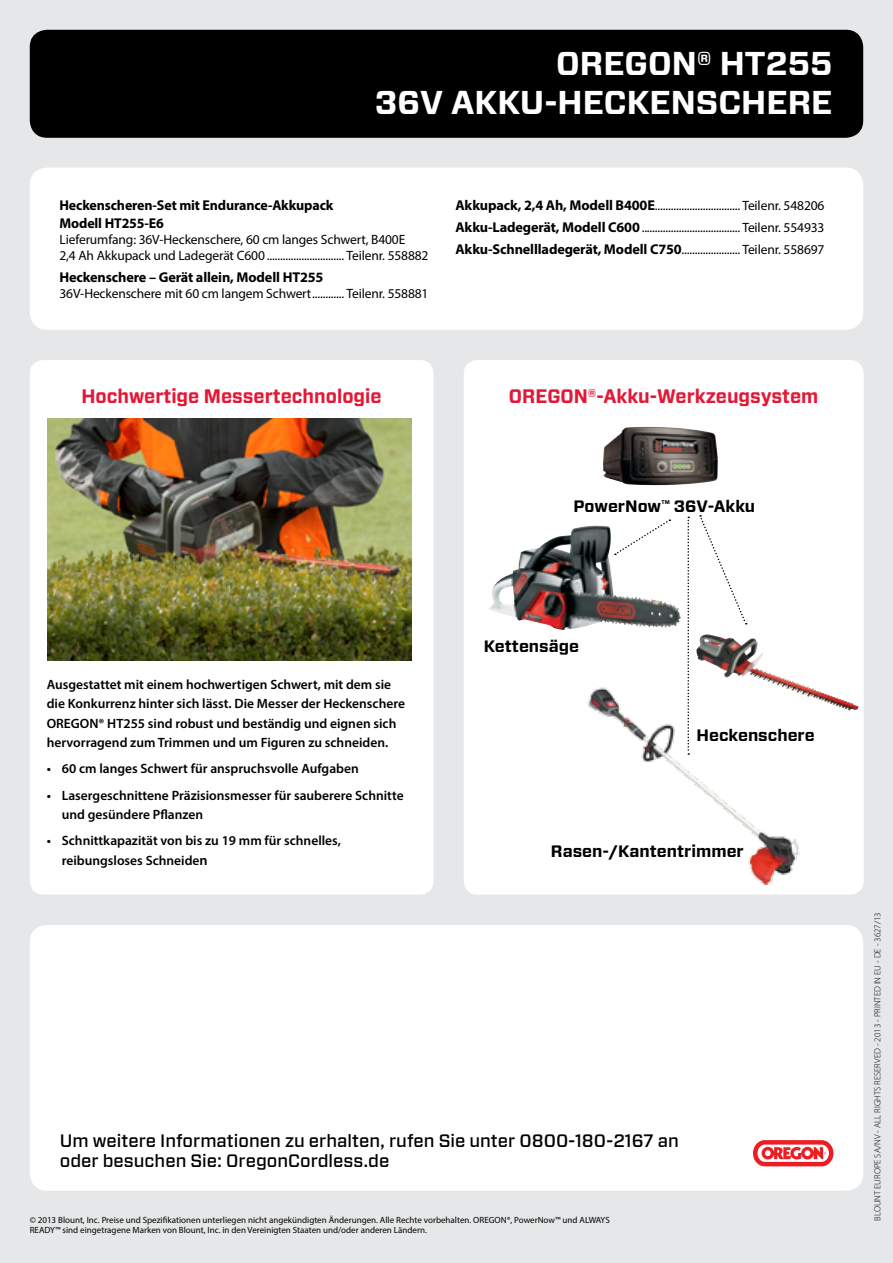
<style>
.page{position:relative;width:893px;height:1263px;background:#e6e7e8}
.page>*{position:absolute;margin:0;border:0;box-sizing:border-box;transform-origin:0 0}
.t1{font:700 33px/39px "Vitesse Sans";color:#fff}
.t2{font:700 19.5px "Vitesse Sans";color:#e31837;scale:.95 1}
.t3{font:500 18px/19.5px "Vitesse Sans";color:#000}
.t4{font:700 16.5px "Vitesse Sans";color:#000}
.t5{font:700 14.25px/17.1px "Myriad Pro";letter-spacing:-.01em;color:#000}
.t6{font:13.5px/21.9px "Myriad Pro";letter-spacing:-.01em;color:#000}
.t7{font:600 13.5px/19.5px "Myriad Pro";color:#000}
.t8{font:9px/10.5px "Myriad Pro";color:#000}
.t9{font:300 9px "Myriad Pro";color:#000}
.s1{font-weight:700;font-size:14.25px}
.s2{font-size:14.25px}
</style>
<div class="page">
<div style="left:30px;top:30px;width:833px;height:108px;background:#000;border-radius:17px"></div>
<div style="left:30px;top:168px;width:833px;height:162px;background:#fff;border-radius:17px"></div>
<div style="left:30px;top:925px;width:833px;height:266px;background:#fff;border-radius:17px"></div>
<div style="left:753px;top:1140px;width:80px;height:26px;background:#ed1d24;border-radius:12px"></div>
<svg style="left:757px;top:1144px;width:72px;height:18px"></svg>
<div style="left:30px;top:360px;width:403px;height:535px;background:#fff;border-radius:14px"></div>
<div style="left:464px;top:360px;width:400px;height:535px;background:#fff;border-radius:13px"></div>
<svg style="left:614px;top:519px;width:56px;height:36px"></svg>
<img style="left:489px;top:526px;width:123px;height:104px">
<img style="left:48px;top:418px;width:363px;height:242px">
<img style="left:603px;top:427px;width:115px;height:58px">
<svg style="left:699px;top:515px;width:48px;height:109px"></svg>
<svg style="left:687px;top:517px;width:2px;height:168px"></svg>
<img style="left:696px;top:635px;width:69px;height:45px">
<img style="left:587px;top:686px;width:215px;height:198px">
<h1 class="t1" style="left:375px;top:44px;width:459px;text-indent:181px">OREGON® HT255<br>36V Akku-Heckenschere</h1>
<p class="t5" style="left:60px;top:197px;width:275px">Heckenscheren-Set mit Endurance-Akkupack<br>Modell HT255-E6</p>
<p class="t6" style="left:60px;top:231px;width:370px;line-height:16.2px">Lieferumfang: 36V-Heckenschere, 60 cm langes Schwert, B400E<br>2,4 Ah Akkupack und Ladegerät C600 ............................. Teilenr. 558882</p>
<p class="t5" style="left:60px;top:268px;width:265px">Heckenschere – Gerät allein, Modell HT255</p>
<p class="t6" style="left:60px;top:282px;width:370px">36V-Heckenschere mit 60 cm langem Schwert............ Teilenr. 558881</p>
<p class="t6" style="left:455px;top:195px;width:371px;text-align:justify"><span class="s1">Akkupack, 2,4 Ah, Modell B400E</span>................................ Teilenr. 548206<br><span class="s1">Akku-Ladegerät, Modell C600</span>..................................... Teilenr. 554933<br><span class="s1">Akku-Schnellladegerät, Modell C750</span>...................... Teilenr. 558697</p>
<h2 class="t2" style="left:81px;top:383px;width:318px">Hochwertige Messertechnologie</h2>
<h2 class="t2" style="left:509px;top:383px;width:327px">OREGON<sup>®</sup>-Akku-Werkzeugsystem</h2>
<p class="t4" style="left:574px;top:495px;width:183px">PowerNow<sup>™</sup> 36V-Akku</p>
<p class="t7" style="left:47px;top:674px;width:360px">Ausgestattet mit einem hochwertigen Schwert, mit dem sie die Konkurrenz hinter sich lässt. Die Messer der Heckenschere OREGON® HT255 sind robust und beständig und eignen sich hervorragend zum Trimmen und um Figuren zu schneiden.</p>
<p class="t7" style="left:47px;top:759px;width:313px">• 60 cm langes Schwert für anspruchsvolle Aufgaben</p>
<p class="t7" style="left:62px;top:785px;width:343px;text-indent:-15px">• Lasergeschnittene Präzisionsmesser für sauberere Schnitte und gesündere Pflanzen</p>
<p class="t7" style="left:62px;top:831px;width:281px;text-indent:-15px">• Schnittkapazität von bis zu 19 mm für schnelles, reibungsloses Schneide<span class="s2">n</span></p>
<p class="t4" style="left:484px;top:636px;width:97px">Kettensäge</p>
<p class="t4" style="left:696px;top:724px;width:120px">Heckenschere</p>
<p class="t4" style="left:551px;top:840px;width:194px">Rasen-/Kantentrimmer</p>
<h3 class="t3" style="left:60px;top:1131px;width:621px">Um weitere Informationen zu erhalten, rufen Sie unter 0800-180-2167 an oder besuchen Sie: OregonCordless.de</h3>
<p class="t8" style="left:30px;top:1214px;width:582px">© 2013 Blount, Inc. Preise und Spezifikationen unterliegen nicht angekündigten Änderungen. Alle Rechte vorbehalten. OREGON®, PowerNow™ und ALWAYS<br>READY™ sind eingetragene Marken von Blount, Inc. in den Vereinigten Staaten und/oder anderen Ländern.</p>
<p class="t9" style="left:872px;top:1220px;width:310px;rotate:-90deg">BLOUNT EUROPE SA/NV - ALL RIGHTS RESERVED - 2013 - PRINTED IN EU - DE - 3627/13</p>
</div>
